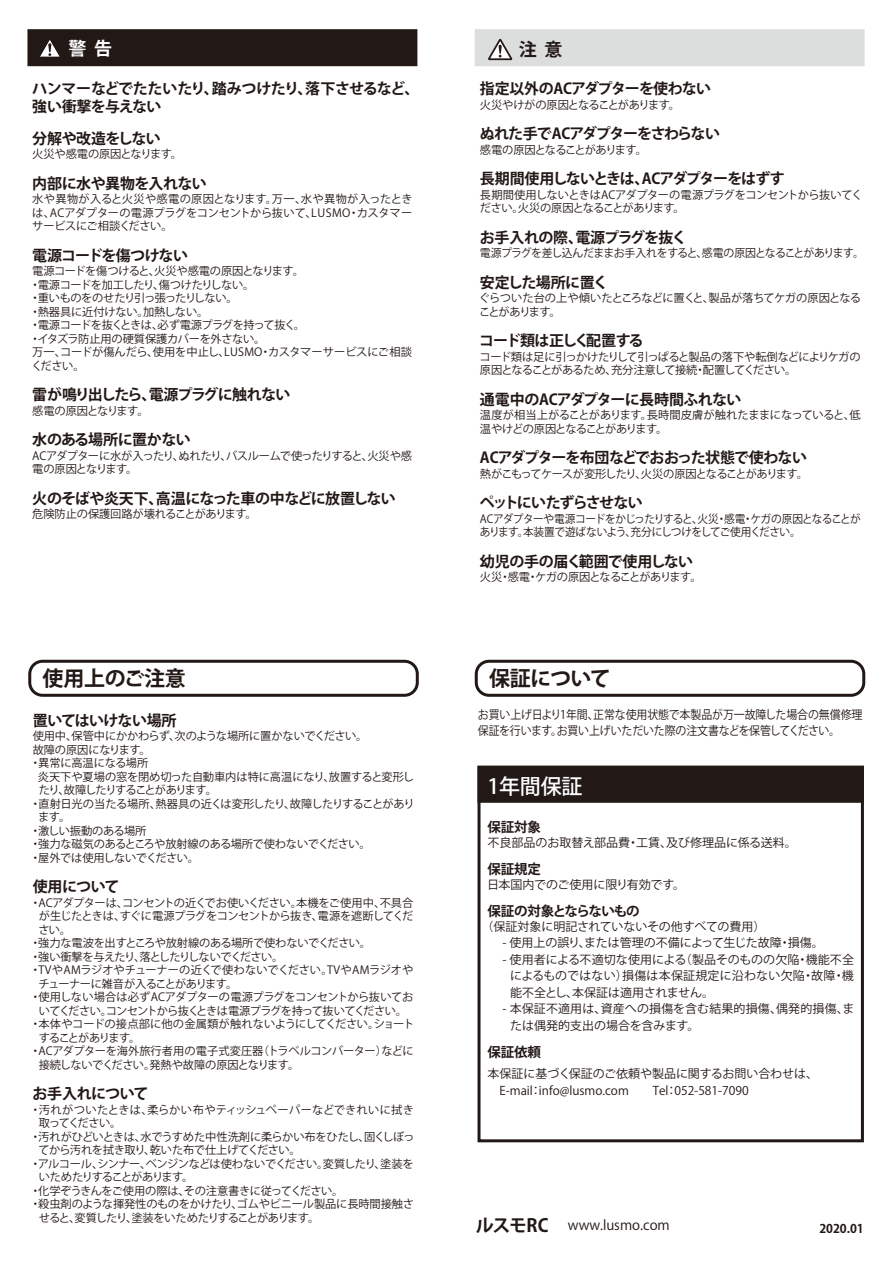
<style>
.page{position:relative;width:893px;height:1263px;background:#fff}
.page>*{position:absolute;margin:0;border:0;box-sizing:border-box;transform-origin:0 0}
.t1{font:700 21px "Koz Go Pro";letter-spacing:-.03em;color:#221815}
.t2{font:500 21px "Koz Go Pro";letter-spacing:-.01em;color:#fff}
.t3{font:700 18px "Koz Go Pro";letter-spacing:-.05em;color:#221815}
.t4{font:700 18px "Koz Go Pro";color:#fff}
.t5{font:700 15px/18px "Koz Go Pro";letter-spacing:-.04em;color:#221815}
.t6{font:700 15px "Koz Go Pro";letter-spacing:-.07em;color:#221815}
.t7{font:700 15px "Koz Go Pro";letter-spacing:-.065em;color:#221815}
.t8{font:700 15px "Koz Go Pro";letter-spacing:-.02em;color:#221815}
.t9{font:700 15px "Koz Go Pro";letter-spacing:-.06em;color:#221815}
.t10{font:700 15px "Koz Go Pro";letter-spacing:-.1em;color:#221815}
.t11{font:13.5px "Koz Go Pro";color:#221815}
.t12{font:700 13.5px "Koz Go Pro";letter-spacing:-.01em;color:#221815}
.t13{font:700 13.5px "Koz Go Pro";letter-spacing:-.07em;color:#221815}
.t14{font:12px/16.5px "Koz Go Pro";color:#221815}
.t15{font:12px/16.5px "Koz Go Pro";color:#221815;scale:.91 1}
.t16{font:700 12px "Koz Go Pr 6 N";color:#221815}
.t17{font:11.25px/13.5px "Koz Go Pro";letter-spacing:-.04em;color:#221815}
.t18{font:11.25px/13.5px "Koz Go Pro";letter-spacing:-.06em;color:#221815}
.t19{font:11.25px/13.5px "Koz Go Pro";letter-spacing:-.01em;color:#221815}
.t20{font:11.25px/13.5px "Koz Go Pro";letter-spacing:-.04em;color:#221815;scale:.95 1}
.t21{font:11.25px "Koz Go Pro";letter-spacing:-.005em;color:#221815}
.t22{font:11.25px "Koz Go Pro";letter-spacing:-.015em;color:#221815}
.t23{font:11.25px "Koz Go Pro";letter-spacing:-.065em;color:#221815}
.t24{font:11.25px "Koz Go Pro";color:#221815}
.t25{font:11.25px "Koz Go Pro";letter-spacing:.02em;color:#221815}
.t26{font:11.25px "Koz Go Pro";letter-spacing:-.075em;color:#221815}
.t27{font:11.25px "Koz Go Pro";letter-spacing:-.085em;color:#221815}
.t28{font:11.25px "Koz Go Pro";letter-spacing:-.07em;color:#221815}
.t29{font:11.25px "Koz Go Pro";letter-spacing:-.115em;color:#221815}
.t30{font:11.25px "Koz Go Pro";letter-spacing:-.11em;color:#221815}
.t31{font:11.25px "Koz Go Pro";letter-spacing:-.08em;color:#221815}
.t32{font:11.25px "Koz Go Pro";letter-spacing:-.1em;color:#221815}
</style>
<div class="page">
<div style="left:27px;top:29px;width:390px;height:37px;background:#221815;border:3px solid #221815"></div>
<svg style="left:40px;top:40px;width:20px;height:17px"></svg>
<div style="left:475px;top:29px;width:390px;height:37px;background:#dcdddd"></div>
<svg style="left:488px;top:39px;width:24px;height:21px"></svg>
<div style="left:28px;top:660px;width:391px;height:37px;border:3px solid #221815;border-radius:13px"></div>
<div style="left:475px;top:660px;width:390px;height:37px;border:3px solid #221815;border-radius:13px"></div>
<div style="left:477px;top:766px;width:387px;height:376px;border:3px solid #221815"></div>
<div style="left:477px;top:766px;width:387px;height:37px;background:#221815;border:3px solid #221815"></div>
<h2 class="t4" style="left:68px;top:37px;width:45px">警 告</h2>
<h3 class="t5" style="left:32px;top:80px;width:389px">ハンマーなどでたたいたり、踏みつけたり、落下させるなど、強い衝撃を与えない</h3>
<h3 class="t5" style="left:32px;top:130px;width:130px">分解や改造をしない</h3>
<p class="t19" style="left:32px;top:148px;width:151px">火災や感電の原因となります。</p>
<h3 class="t5" style="left:32px;top:175px;width:176px">内部に水や異物を入れない</h3>
<p class="t17" style="left:32px;top:193px;width:382px;text-align:justify">水や異物が入ると火災や感電の原因となります。万一、水や異物が入ったときは、ACアダプターの電源プラグをコンセントから抜いて、LUSMO・カスタマーサービスにご相談ください。</p>
<h3 class="t5" style="left:32px;top:247px;width:157px">電源コードを傷つけない</h3>
<p class="t17" style="left:30px;top:265px;width:384px">電源コードを傷つけると、火災や感電の原因となります。<br>・電源コードを加工したり、傷つけたりしない。<br>・重いものをのせたり引っ張ったりしない。<br>・熱器具に近付けない。加熱しない。<br>・電源コードを抜くときは、必ず電源プラグを持って抜く。<br>・イタズラ防止用の硬質保護カバーを外さない。<br>万一、コードが傷んだら、使用を中止し、LUSMO・カスタマーサービスにご相談ください。</p>
<h3 class="t7" style="left:32px;top:385px;width:260px">雷が鳴り出したら、電源プラグに触れない</h3>
<p class="t17" style="left:32px;top:404px;width:118px">感電の原因となります。</p>
<h3 class="t5" style="left:32px;top:431px;width:160px">水のある場所に置かない</h3>
<p class="t17" style="left:32px;top:449px;width:381px">ACアダプターに水が入ったり、ぬれたり、バスルームで使ったりすると、火災や感電の原因となります。</p>
<h3 class="t5" style="left:32px;top:490px;width:365px">火のそばや炎天下、高温になった車の中などに放置しない</h3>
<p class="t19" style="left:32px;top:508px;width:226px">危険防止の保護回路が壊れることがあります。</p>
<h2 class="t3" style="left:519px;top:38px;width:45px">注 意</h2>
<h3 class="t5" style="left:480px;top:80px;width:233px">指定以外のACアダプターを使わない</h3>
<p class="t17" style="left:480px;top:98px;width:202px">火災やけがの原因となることがあります。</p>
<h3 class="t6" style="left:480px;top:124px;width:242px">ぬれた手でACアダプターをさわらない</h3>
<p class="t31" style="left:480px;top:142px;width:168px">感電の原因となることがあります。</p>
<h3 class="t6" style="left:480px;top:169px;width:306px">長期間使用しないときは、ACアダプターをはずす</h3>
<p class="t17" style="left:480px;top:188px;width:384px">長期間使用しないときはACアダプターの電源プラグをコンセントから抜いてください。火災の原因となることがあります。</p>
<h3 class="t5" style="left:480px;top:229px;width:208px">お手入れの際、電源プラグを抜く</h3>
<p class="t17" style="left:480px;top:247px;width:385px">電源プラグを差し込んだままお手入れをすると、感電の原因となることがあります。</p>
<h3 class="t5" style="left:480px;top:274px;width:130px">安定した場所に置く</h3>
<p class="t17" style="left:479px;top:292px;width:384px">ぐらついた台の上や傾いたところなどに置くと、製品が落ちてケガの原因となることがあります。</p>
<h3 class="t9" style="left:479px;top:331px;width:166px">コード類は正しく配置する</h3>
<p class="t18" style="left:479px;top:350px;width:383px">コード類は足に引っかけたりして引っぱると製品の落下や転倒などによりケガの原因となることがあるため、充分注意して接続・配置してください。</p>
<h3 class="t5" style="left:480px;top:391px;width:263px">通電中のACアダプターに長時間ふれない</h3>
<p class="t17" style="left:480px;top:409px;width:382px">温度が相当上がることがあります。長時間皮膚が触れたままになっていると、低温やけどの原因となることがあります。</p>
<h3 class="t5" style="left:480px;top:449px;width:329px">ACアダプターを布団などでおおった状態で使わない</h3>
<p class="t26" style="left:480px;top:466px;width:329px">熱がこもってケースが変形したり、火災の原因となることがあります。</p>
<h3 class="t10" style="left:480px;top:493px;width:165px">ペットにいたずらさせない</h3>
<p class="t20" style="left:480px;top:512px;width:403px">ACアダプターや電源コードをかじったりすると、火災・感電・ケガの原因となることがあります。本装置で遊ばないよう、充分にしつけをしてご使用ください。</p>
<h3 class="t8" style="left:480px;top:551px;width:215px">幼児の手の届く範囲で使用しない</h3>
<p class="t28" style="left:480px;top:570px;width:223px">火災・感電・ケガの原因となることがあります。</p>
<h1 class="t1" style="left:43px;top:665px;width:145px">使用上のご注意</h1>
<h1 class="t1" style="left:489px;top:665px;width:123px">保証について</h1>
<h3 class="t5" style="left:33px;top:712px;width:145px">置いてはいけない場所</h3>
<p class="t19" style="left:30px;top:730px;width:339px">使用中、保管中にかかわらず、次のような場所に置かないでください。故障の原因になります。<br>・異常に高温になる場所</p>
<p class="t21" style="left:38px;top:769px;width:378px">炎天下や夏場の窓を閉め切った自動車内は特に高温になり、放置すると変形し</p>
<p class="t29" style="left:39px;top:783px;width:180px">たり、故障したりすることがあります。</p>
<p class="t17" style="left:30px;top:797px;width:386px">・直射日光の当たる場所、熱器具の近くは変形したり、故障したりすることがあり</p>
<p class="t17" style="left:38px;top:811px;width:34px">ます。</p>
<p class="t17" style="left:30px;top:824px;width:118px">・激しい振動のある場所</p>
<p class="t17" style="left:30px;top:838px;width:342px">・強力な磁気のあるところや放射線のある場所で使わないでください。</p>
<p class="t17" style="left:30px;top:851px;width:171px">・屋外では使用しないでください。</p>
<h3 class="t5" style="left:33px;top:878px;width:88px">使用について</h3>
<p class="t17" style="left:30px;top:896px;width:385px">・ACアダプターは、コンセントの近くでお使いください。本機をご使用中、不具合</p>
<p class="t17" style="left:39px;top:910px;width:376px">が生じたときは、すぐに電源プラグをコンセントから抜き、電源を遮断してくだ</p>
<p class="t17" style="left:38px;top:923px;width:34px">さい。</p>
<p class="t17" style="left:30px;top:937px;width:343px">・強力な電波を出すところや放射線のある場所で使わないでください。</p>
<p class="t18" style="left:30px;top:950px;width:255px">・強い衝撃を与えたり、落としたりしないでください。</p>
<p class="t21" style="left:30px;top:963px;width:385px">・TVやAMラジオやチューナーの近くで使わないでください。TVやAMラジオや</p>
<p class="t17" style="left:39px;top:977px;width:200px">チューナーに雑音が入ることがあります。</p>
<p class="t17" style="left:30px;top:991px;width:385px">・使用しない場合は必ずACアダプターの電源プラグをコンセントから抜いてお</p>
<p class="t23" style="left:39px;top:1003px;width:370px">いてください。コンセントから抜くときは電源プラグを持って抜いてください。</p>
<p class="t24" style="left:30px;top:1017px;width:386px">・本体やコードの接点部に他の金属類が触れないようにしてください。ショート</p>
<p class="t30" style="left:39px;top:1030px;width:103px">することがあります。</p>
<p class="t22" style="left:30px;top:1044px;width:385px">・ACアダプターを海外旅行者用の電子式変圧器（トラベルコンバーター）などに</p>
<p class="t17" style="left:39px;top:1058px;width:262px">接続しないでください。発熱や故障の原因となります。</p>
<h3 class="t5" style="left:32px;top:1085px;width:118px">お手入れについて</h3>
<p class="t25" style="left:30px;top:1102px;width:386px">・汚れがついたときは、柔らかい布やティッシュペーパーなどできれいに拭き</p>
<p class="t30" style="left:39px;top:1116px;width:84px">取ってください。</p>
<p class="t17" style="left:30px;top:1130px;width:386px">・汚れがひどいときは、水でうすめた中性洗剤に柔らかい布をひたし、固くしぼっ</p>
<p class="t17" style="left:38px;top:1144px;width:264px">てから汚れを拭き取り、乾いた布で仕上げてください。</p>
<p class="t17" style="left:30px;top:1157px;width:385px">・アルコール、シンナー、ベンジンなどは使わないでください。変質したり、塗装を</p>
<p class="t32" style="left:39px;top:1170px;width:156px">いためたりすることがあります。</p>
<p class="t17" style="left:30px;top:1184px;width:315px">・化学ぞうきんをご使用の際は、その注意書きに従ってください。</p>
<p class="t22" style="left:30px;top:1197px;width:386px">・殺虫剤のような揮発性のものをかけたり、ゴムやビニール製品に長時間接触さ</p>
<p class="t27" style="left:39px;top:1210px;width:282px">せると、変質したり、塗装をいためたりすることがあります。</p>
<p class="t15" style="left:478px;top:706px;width:424px">お買い上げ日より1年間、正常な使用状態で本製品が万一故障した場合の無償修理保証を行います。お買い上げいただいた際の注文書などを保管してください。</p>
<h1 class="t2" style="left:487px;top:772px;width:96px">1年間保証</h1>
<p class="t12" style="left:487px;top:818px;width:55px">保証対象</p>
<p class="t14" style="left:487px;top:834px;width:311px">不良部品のお取替え部品費・工賃、及び修理品に係る送料。</p>
<p class="t12" style="left:487px;top:860px;width:55px">保証規定</p>
<p class="t14" style="left:487px;top:876px;width:200px">日本国内でのご使用に限り有効です。</p>
<p class="t13" style="left:487px;top:902px;width:154px">保証の対象とならないもの</p>
<p class="t14" style="left:481px;top:918px;width:286px">（保証対象に明記されていないその他すべての費用）</p>
<p class="t14" style="left:502px;top:935px;width:323px">- 使用上の誤り、または管理の不備によって生じた故障・損傷。</p>
<p class="t14" style="left:510px;top:951px;width:345px;text-align:justify;text-indent:-8px">- 使用者による不適切な使用による（製品そのものの欠陥・機能不全によるものではない）損傷は本保証規定に沿わない欠陥・故障・機能不全とし、本保証は適用されません。</p>
<p class="t14" style="left:510px;top:1001px;width:346px;text-indent:-8px">- 本保証不適用は、資産への損傷を含む結果的損傷、偶発的損傷、または偶発的支出の場合を含みます。</p>
<p class="t12" style="left:487px;top:1043px;width:55px">保証依頼</p>
<p class="t14" style="left:499px;top:1066px;width:320px;text-indent:-12px">本保証に基づく保証のご依頼や製品に関するお問い合わせは、<br>E-mail：info@lusmo.com　　Tel：052-581-7090　</p>
<h2 class="t3" style="left:476px;top:1213px;width:74px">ルスモRC</h2>
<p class="t11" style="left:568px;top:1216px;width:103px">www.lusmo.com</p>
<p class="t16" style="left:819px;top:1221px;width:46px">2020.01</p>
</div>
